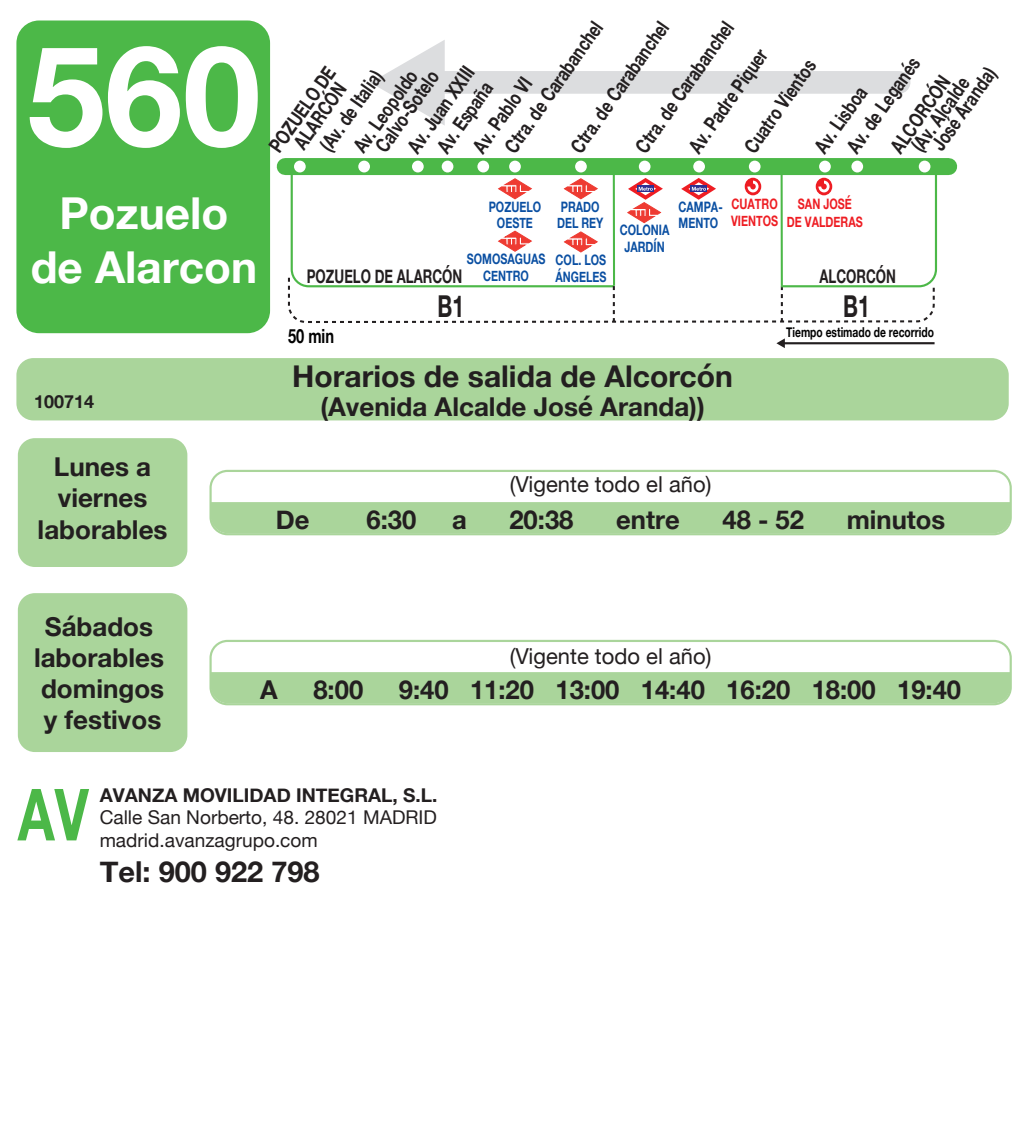
<style>
.page{position:relative;width:1032px;height:1134px;background:#fff}
.page>*{position:absolute;margin:0;border:0;box-sizing:border-box;transform-origin:0 0}
.t1{font:700 140px "Helvetica Neue";color:#fff}
.t2{font:700 72px "Helvetica Neue";color:#4cb848;scale:.75 1}
.t3{font:700 44px/54px "Helvetica Neue";color:#fff;text-align:center}
.t4{font:700 30.2px "Helvetica Neue";color:#231f20;scale:.7 1}
.t5{font:700 30px "Helvetica Neue";color:#231f20}
.t6{font:700 28.8px "Helvetica Neue";color:#231f20;scale:1.07 1}
.t7{font:700 26px/31.2px "Helvetica Neue";color:#231f20;text-align:center}
.t8{font:22px "Helvetica Neue";color:#231f20}
.t9{font:700 20px/24.4px "Helvetica Neue";color:#231f20;scale:.77 1}
.t10{font:700 19.6px "Helvetica Neue";color:#000;scale:.75 1}
.t11{font:19px/22.8px "Helvetica Neue";color:#231f20}
.t12{font:700 19px "Helvetica Neue";color:#231f20}
.t13{font:700 18.8px "Helvetica Neue";color:#231f20;scale:.7 1}
.t14{font:700 18px "Helvetica Neue";color:#231f20}
.t15{font:700 14.4px/16.2px "Helvetica Neue";color:#0a4fa2;text-align:center;scale:.75 1}
.t16{font:700 14.4px/17.2px "Helvetica Neue";color:#ee1d23;text-align:center;scale:.75 1}
.t17{font:700 13.6px "Helvetica Neue";color:#000;scale:.75 1}
</style>
<div class="page">
<div style="left:18px;top:438px;width:169px;height:129px;background:#aad59b;border-radius:17px"></div>
<div style="left:18px;top:593px;width:169px;height:159px;background:#aad59b;border-radius:17px"></div>
<div style="left:16px;top:358px;width:993px;height:62px;background:#aad59b;border-radius:17px"></div>
<div style="left:212px;top:672px;width:797px;height:30px;background:#aad59b"></div>
<div style="left:209px;top:640px;width:803px;height:65px;border:2px solid #aad59b;border-radius:17px"></div>
<div style="left:212px;top:502px;width:797px;height:30px;background:#aad59b"></div>
<div style="left:209px;top:470px;width:803px;height:65px;border:2px solid #aad59b;border-radius:17px"></div>
<div style="left:16px;top:21px;width:254px;height:312px;background:#4cb848;border-radius:23px"></div>
<div style="left:432px;top:71px;width:467px;height:23px;background:#dcdddf"></div>
<svg style="left:371px;top:40px;width:74px;height:85px"></svg>
<svg style="left:776px;top:338px;width:9px;height:10px"></svg>
<div style="left:285px;top:158px;width:664px;height:17px;background:#4cb848"></div>
<div style="left:294px;top:161px;width:12px;height:11px;background:#fff;border-radius:50%"></div>
<hr style="left:783px;top:342px;width:151px;height:2px;background:#231f20">
<div style="left:919px;top:161px;width:11px;height:11px;background:#fff;border-radius:50%"></div>
<div style="left:358px;top:161px;width:12px;height:11px;background:#fff;border-radius:50%"></div>
<div style="left:412px;top:161px;width:12px;height:11px;background:#fff;border-radius:50%"></div>
<div style="left:639px;top:161px;width:11px;height:11px;background:#fff;border-radius:50%"></div>
<div style="left:749px;top:161px;width:11px;height:11px;background:#fff;border-radius:50%"></div>
<div style="left:819px;top:161px;width:12px;height:11px;background:#fff;border-radius:50%"></div>
<div style="left:851px;top:161px;width:12px;height:11px;background:#fff;border-radius:50%"></div>
<div style="left:693px;top:161px;width:12px;height:11px;background:#fff;border-radius:50%"></div>
<div style="left:575px;top:161px;width:12px;height:11px;background:#fff;border-radius:50%"></div>
<div style="left:442px;top:161px;width:11px;height:11px;background:#fff;border-radius:50%"></div>
<div style="left:477px;top:161px;width:12px;height:11px;background:#fff;border-radius:50%"></div>
<div style="left:509px;top:161px;width:12px;height:11px;background:#fff;border-radius:50%"></div>
<svg style="left:287px;top:171px;width:651px;height:152px"></svg>
<h1 class="t1" style="left:27px;top:-14px;width:235px">560</h1>
<p class="t9" style="left:623px;top:138px;width:203px;line-height:43.6px;text-align:right;rotate:-55deg">Ctra. de Carabanchel<br>Av. Padre Piquer</p>
<p class="t9" style="left:565px;top:144px;width:203px;rotate:-55deg">Ctra. de Carabanchel</p>
<p class="t9" style="left:478px;top:128px;width:203px;line-height:26px;text-indent:-18px;rotate:-55deg">Av. Pablo VI<br>Ctra. de Carabanchel</p>
<p class="t9" style="left:819px;top:128px;width:146px;line-height:26.4px;text-indent:-19px;rotate:-55deg">Av. Lisboa<br>Av. de Leganés</p>
<p class="t9" style="left:739px;top:144px;width:143px;rotate:-55deg">Cuatro Vientos</p>
<p class="t9" style="left:402px;top:144px;width:132px;text-align:right;rotate:-55deg">Av. Juan XXIII<br>Av. España</p>
<p class="t9" style="left:267px;top:145px;width:131px;line-height:18px;text-align:center;rotate:-55deg">POZUELO DE<br>ALARCÓN</p>
<p class="t9" style="left:927px;top:141px;width:126px;rotate:-55deg">José Aranda)</p>
<p class="t9" style="left:324px;top:126px;width:126px;line-height:28.2px;text-indent:-18px;rotate:-55deg">(Av. de Italia)<br>Av. Leopoldo</p>
<p class="t9" style="left:371px;top:143px;width:124px;rotate:-55deg">Calvo-Sotelo</p>
<p class="t9" style="left:885px;top:144px;width:117px;rotate:-55deg">ALCORCÓN</p>
<p class="t9" style="left:906px;top:143px;width:113px;rotate:-55deg">(Av. Alcalde</p>
<h3 class="t3" style="left:31px;top:188px;width:228px">Pozuelo de Alarcon</h3>
<p class="t14" style="left:34px;top:388px;width:61px">100714</p>
<h3 class="t7" style="left:38px;top:452px;width:131px">Lunes a viernes laborables</h3>
<p class="t16" style="left:787px;top:196px;width:103px">SAN JOSÉ<br>DE VALDERAS</p>
<p class="t16" style="left:731px;top:196px;width:64px;line-height:16.2px;text-align:left">CUATRO<br>VIENTOS</p>
<p class="t15" style="left:489px;top:199px;width:71px">POZUELO<br>OESTE</p>
<p class="t15" style="left:557px;top:199px;width:63px;text-align:left">PRADO<br>DEL REY</p>
<p class="t15" style="left:678px;top:199px;width:60px;text-align:left">CAMPA-<br>MENTO</p>
<p class="t15" style="left:620px;top:223px;width:68px">COLONIA<br>JARDÍN</p>
<p class="t15" style="left:467px;top:251px;width:106px;line-height:17.2px">SOMOSAGUAS<br>CENTRO</p>
<p class="t15" style="left:555px;top:251px;width:69px;line-height:17.2px;text-align:left">COL. LOS<br>ÁNGELES</p>
<p class="t13" style="left:307px;top:261px;width:224px">POZUELO DE ALARCÓN</p>
<p class="t13" style="left:819px;top:261px;width:111px">ALCORCÓN</p>
<h3 class="t4" style="left:843px;top:283px;width:40px">B1</h3>
<h3 class="t4" style="left:437px;top:283px;width:40px">B1</h3>
<p class="t10" style="left:288px;top:321px;width:63px">50 min</p>
<h3 class="t5" style="left:292px;top:353px;width:442px">Horarios de salida de Alcorcón</h3>
<h3 class="t7" style="left:320px;top:391px;width:386px">(Avenida Alcalde José Aranda))</h3>
<p class="t8" style="left:510px;top:468px;width:203px">(Vigente todo el año)</p>
<p class="t17" style="left:786px;top:322px;width:198px">Tiempo estimado de recorrido</p>
<h3 class="t7" style="left:276px;top:505px;width:35px">De</h3>
<h3 class="t7" style="left:367px;top:505px;width:51px">6:30</h3>
<h3 class="t7" style="left:452px;top:505px;width:16px">a</h3>
<h3 class="t7" style="left:509px;top:505px;width:66px">20:38</h3>
<h3 class="t7" style="left:616px;top:505px;width:65px">entre</h3>
<h3 class="t7" style="left:722px;top:505px;width:83px">48 - 52</h3>
<h3 class="t7" style="left:847px;top:505px;width:100px">minutos</h3>
<h3 class="t7" style="left:34px;top:611px;width:132px">Sábados laborables domingos y festivos</h3>
<p class="t8" style="left:510px;top:641px;width:203px">(Vigente todo el año)</p>
<h3 class="t7" style="left:260px;top:675px;width:19px">A</h3>
<h3 class="t7" style="left:313px;top:675px;width:51px">8:00</h3>
<h3 class="t7" style="left:399px;top:675px;width:564px">9:40 11:20 13:00 14:40 16:20 18:00 19:40</h3>
<h2 class="t2" style="left:18px;top:758px;width:96px">AV</h2>
<p class="t12" style="left:100px;top:780px;width:339px">AVANZA MOVILIDAD INTEGRAL, S.L.</p>
<p class="t11" style="left:100px;top:807px;width:339px">Calle San Norberto, 48. 28021 MADRID madrid.avanzagrupo.com</p>
<h3 class="t6" style="left:100px;top:849px;width:207px">Tel: 900 922 798</h3>
</div>
